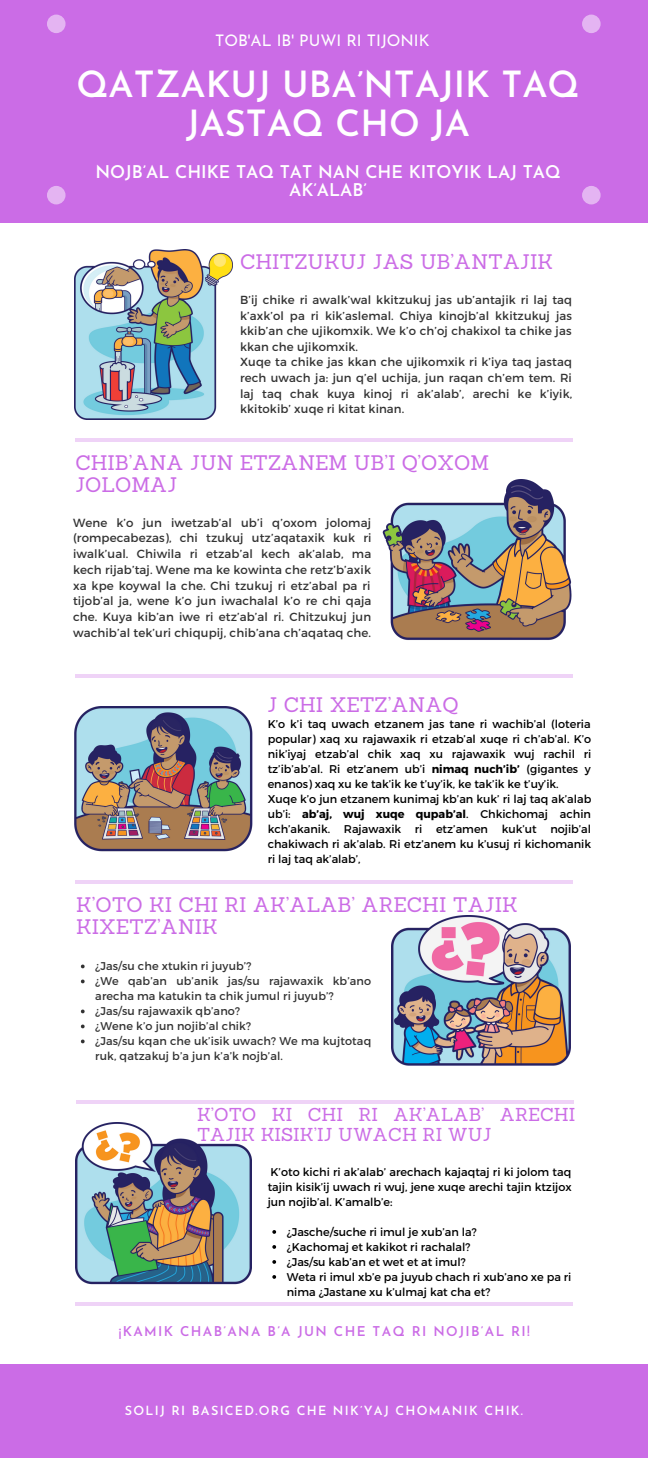
<style>
.page{position:relative;width:648px;height:1458px;background:#fff}
.page>*{position:absolute;margin:0;border:0;box-sizing:border-box;transform-origin:0 0}
.t1{font:600 36px/38.9px "Josefin Sans";color:#fff;text-align:center}
.t2{font:20.47px/22.1px "Sanchez";color:#cb6ce6}
.t3{font:18.22px/19.8px "Sanchez";color:#cb6ce6}
.t4{font:600 17.55px/18.2px "Josefin Sans";color:#fff;text-align:center}
.t5{font:15.97px "Josefin Sans";color:#fff}
.t6{font:600 13.5px "Josefin Sans";letter-spacing:.1em;color:#cb6ce6}
.t7{font:600 12.6px "Josefin Sans";letter-spacing:.1em;color:#fff}
.t8{font:11.7px/15.8px "Montserrat";letter-spacing:.01em;color:#333;text-align:justify}
.t9{font:11.25px/15.1px "Montserrat";color:#000;text-align:justify}
.t10{font:11.25px/15.1px "Montserrat";letter-spacing:.01em;color:#333}
.s1{font-weight:700}
</style>
<div class="page">
<div style="left:0;top:0;width:648px;height:223px;background:#cb6ce6"></div>
<div style="left:47px;top:15px;width:19px;height:18px;background:#e4b4f2;border-radius:50%"></div>
<div style="left:582px;top:15px;width:19px;height:18px;background:#e4b4f2;border-radius:50%"></div>
<div style="left:582px;top:186px;width:19px;height:18px;background:#e4b4f2;border-radius:50%"></div>
<div style="left:47px;top:186px;width:19px;height:18px;background:#e4b4f2;border-radius:50%"></div>
<hr style="left:75px;top:438px;width:498px;height:3px;background:#cb6ce6">
<hr style="left:75px;top:675px;width:498px;height:3px;background:#cb6ce6">
<hr style="left:75px;top:881px;width:498px;height:3px;background:#cb6ce6">
<hr style="left:77px;top:1100px;width:497px;height:4px;background:#efd3f7">
<hr style="left:75px;top:1302px;width:498px;height:3px;background:#cb6ce6">
<div style="left:0;top:1364px;width:648px;height:94px;background:#cb6ce6"></div>
<img style="left:74px;top:249px;width:159px;height:170px">
<img style="left:382px;top:480px;width:190px;height:160px">
<img style="left:74px;top:706px;width:179px;height:146px">
<img style="left:391px;top:916px;width:179px;height:150px">
<svg style="left:81px;top:965px;width:4px;height:3px"></svg>
<svg style="left:81px;top:980px;width:4px;height:3px"></svg>
<svg style="left:81px;top:1010px;width:4px;height:3px"></svg>
<svg style="left:81px;top:1025px;width:4px;height:3px"></svg>
<svg style="left:81px;top:1040px;width:4px;height:3px"></svg>
<svg style="left:272px;top:1230px;width:4px;height:4px"></svg>
<svg style="left:272px;top:1245px;width:4px;height:4px"></svg>
<svg style="left:272px;top:1260px;width:4px;height:4px"></svg>
<svg style="left:272px;top:1275px;width:4px;height:4px"></svg>
<img style="left:76px;top:1123px;width:175px;height:162px">
<p class="t5" style="left:215px;top:34px;width:216px">TOB'AL IB' PUWI RI TIJONIK</p>
<p class="t1" style="left:77px;top:69px;width:504px">QATZAKUJ UBA’NTAJIK TAQ<br>JASTAQ CHO JA</p>
<p class="t4" style="left:95px;top:165px;width:467px">NOJB’AL CHIKE TAQ TAT NAN CHE KITOYIK LAJ TAQ<br>AK’ALAB’</p>
<p class="t2" style="left:240px;top:250px;width:315px">CHITZUKUJ JAS UB’ANTAJIK</p>
<p class="t8" style="left:240px;top:291px;width:334px">B’ij chike ri awalk’wal kkitzukuj jas ub’antajik ri laj taq k’axk’ol pa ri kik’aslemal. Chiya kinojb’al kkitzukuj jas kkib’an che ujikomxik. We k’o ch’oj chakixol ta chike jas kkan che ujikomxik.</p>
<p class="t8" style="left:240px;top:354px;width:334px">Xuqe ta chike jas kkan che ujikomxik ri k’iya taq jastaq rech uwach ja: jun q’el uchija, jun raqan ch’em tem. Ri laj taq chak kuya kinoj ri ak’alab’, arechi ke k’iyik, kkitokib’ xuqe ri kitat kinan.</p>
<p class="t2" style="left:75px;top:451px;width:415px">CHIB’ANA JUN ETZANEM UB’I Q’OXOM<br>JOLOMAJ</p>
<p class="t8" style="left:73px;top:514px;width:300px">Wene k’o jun iwetzab’al ub’i q’oxom jolomaj (rompecabezas), chi tzukuj utz’aqataxik kuk ri iwalk’ual. Chiwila ri etzab’al kech ak’alab, ma kech rijab’taj. Wene ma ke kowinta che retz’b’axik xa kpe koywal la che. Chi tzukuj ri etz’abal pa ri tijob’al ja, wene k’o jun iwachalal k’o re chi qaja che. Kuya kib’an iwe ri etz’ab’al ri. Chitzukuj jun wachib’al tek’uri chiqupij, chib’ana ch’aqataq che.</p>
<p class="t2" style="left:267px;top:693px;width:192px">J CHI XETZ’ANAQ</p>
<p class="t9" style="left:268px;top:716px;width:325px">K’o k’i taq uwach etzanem jas tane ri wachib’al (loteria popular) xaq xu rajawaxik ri etzab’al xuqe ri ch’ab’al. K’o nik’iyaj etzab’al chik xaq xu rajawaxik wuj rachil ri tz’ib’ab’al. Ri etz’anem ub’i <span class="s1">nimaq nuch’ib’</span> (gigantes y enanos) xaq xu ke tak’ik ke t’uy’ik, ke tak’ik ke t’uy’ik.</p>
<p class="t9" style="left:268px;top:791px;width:325px">Xuqe k’o jun etzanem kunimaj kb’an kuk’ ri laj taq ak’alab ub’i: <span class="s1">ab’aj, wuj xuqe qupab’al</span>. Chkichomaj achin kch’akanik. Rajawaxik ri etz’amen kuk’ut nojib’al chakiwach ri ak’alab. Ri etz’anem ku k’usuj ri kichomanik ri laj taq ak’alab’,</p>
<p class="t2" style="left:76px;top:894px;width:443px">K’OTO KI CHI RI AK’ALAB’ ARECHI TAJIK<br>KIXETZ’ANIK</p>
<p class="t10" style="left:95px;top:958px;width:158px">¿Jas/su che xtukin ri juyub’?</p>
<p class="t10" style="left:95px;top:973px;width:277px">¿We qab’an ub’anik jas/su rajawaxik kb’ano arecha ma katukin ta chik jumul ri juyub’?</p>
<p class="t10" style="left:95px;top:1003px;width:146px">¿Jas/su rajawaxik qb’ano?</p>
<p class="t10" style="left:95px;top:1018px;width:157px">¿Wene k’o jun nojib’al chik?</p>
<p class="t10" style="left:95px;top:1033px;width:278px">¿Jas/su kqan che uk’isik uwach? We ma kujtotaq ruk, qatzakuj b’a jun k’a’k nojb’al.</p>
<p class="t3" style="left:197px;top:1105px;width:380px">K’OTO KI CHI RI AK’ALAB’ ARECHI<br>TAJIK KISIK’IJ UWACH RI WUJ</p>
<p class="t9" style="left:268px;top:1164px;width:306px">K’oto kichi ri ak’alab’ arechach kajaqtaj ri ki jolom taq tajin kisik’ij uwach ri wuj, jene xuqe arechi tajin ktzijox jun nojib’al. K’amalb’e:</p>
<p class="t9" style="left:287px;top:1224px;width:191px">¿Jasche/suche ri imul je xub’an la?</p>
<p class="t9" style="left:287px;top:1239px;width:185px">¿Kachomaj et kakikot ri rachalal?</p>
<p class="t9" style="left:287px;top:1254px;width:181px">¿Jas/su kab’an et wet et at imul?</p>
<p class="t9" style="left:287px;top:1269px;width:286px">Weta ri imul xb’e pa juyub chach ri xub’ano xe pa ri nima ¿Jastane xu k’ulmaj kat cha et?</p>
<p class="t6" style="left:119px;top:1326px;width:413px">¡KAMIK CHAB’ANA B’A JUN CHE TAQ RI NOJIB’AL RI!</p>
<p class="t7" style="left:125px;top:1406px;width:400px">SOLIJ RI BASICED.ORG CHE NIK’YAJ CHOMANIK CHIK.</p>
</div>
